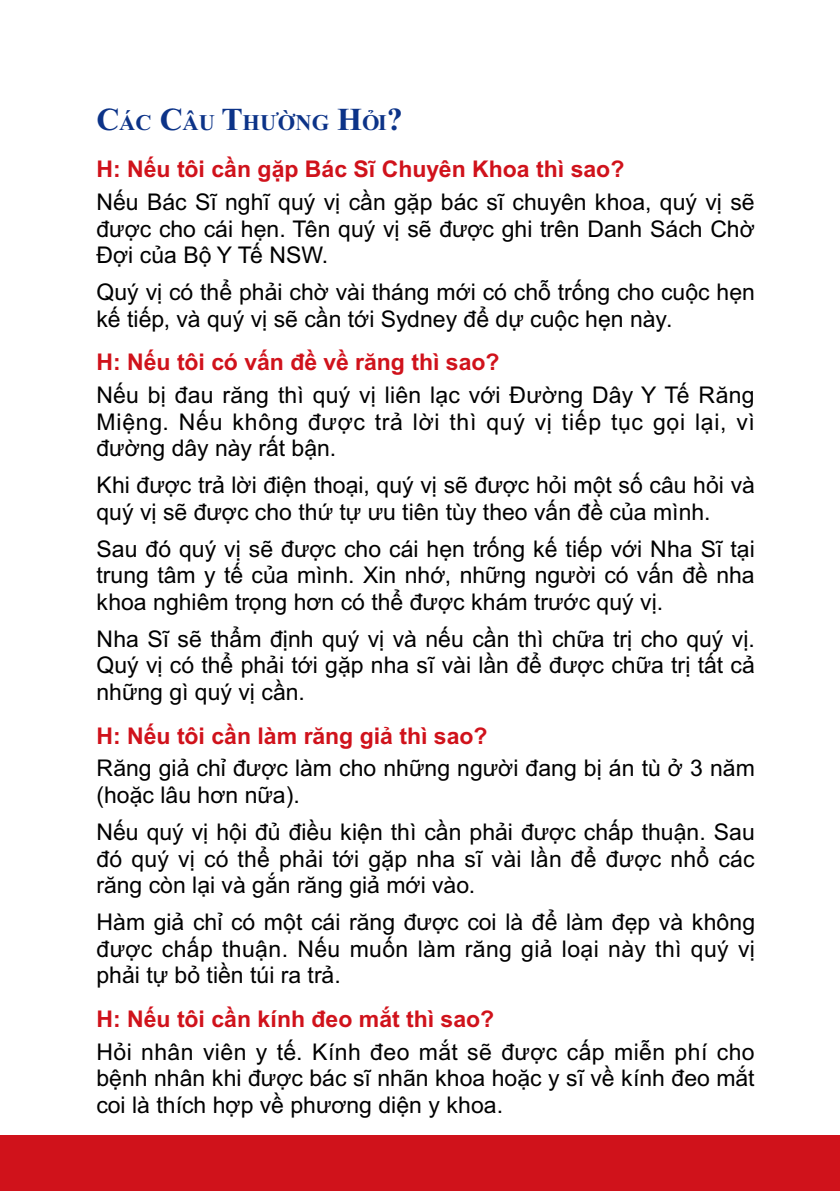
<style>
.page{position:relative;width:840px;height:1191px;background:#fff}
.page>*{position:absolute;margin:0;border:0;box-sizing:border-box;transform-origin:0 0}
.t1{font:23px/26.6px "VEET Helv";color:#000;text-align:justify}
.t2{font:700 23px "VEET Helv";color:#d0121b}
.t3{font:700 22.4px "VEET Times";color:#0c3388}
.s1{font-size:32px}
</style>
<div class="page">
<div style="left:0;top:1135px;width:839px;height:56px;background:#d0121b"></div>
<p class="t3" style="left:96px;top:107px;width:308px"><span class="s1">C</span>ÁC <span class="s1">C</span>ÂU <span class="s1">T</span>HƯỜNG <span class="s1">H</span>ỎI<span class="s1">?</span></p>
<p class="t2" style="left:96px;top:154px;width:529px">H: Nếu tôi cần gặp Bác Sĩ Chuyên Khoa thì sao?</p>
<p class="t1" style="left:96px;top:188px;width:659px">Nếu Bác Sĩ nghĩ quý vị cần gặp bác sĩ chuyên khoa, quý vị sẽ được cho cái hẹn. Tên quý vị sẽ được ghi trên Danh Sách Chờ Đợi của Bộ Y Tế NSW.</p>
<p class="t1" style="left:96px;top:278px;width:659px">Quý vị có thể phải chờ vài tháng mới có chỗ trống cho cuộc hẹn kế tiếp, và quý vị sẽ cần tới Sydney để dự cuộc hẹn này.</p>
<p class="t2" style="left:96px;top:347px;width:404px">H: Nếu tôi có vấn đề về răng thì sao?</p>
<p class="t1" style="left:96px;top:381px;width:659px">Nếu bị đau răng thì quý vị liên lạc với Đường Dây Y Tế Răng Miệng. Nếu không được trả lời thì quý vị tiếp tục gọi lại, vì đường dây này rất bận.</p>
<p class="t1" style="left:96px;top:471px;width:659px">Khi được trả lời điện thoại, quý vị sẽ được hỏi một số câu hỏi và quý vị sẽ được cho thứ tự ưu tiên tùy theo vấn đề của mình.</p>
<p class="t1" style="left:96px;top:535px;width:659px">Sau đó quý vị sẽ được cho cái hẹn trống kế tiếp với Nha Sĩ tại trung tâm y tế của mình. Xin nhớ, những người có vấn đề nha khoa nghiêm trọng hơn có thể được khám trước quý vị.</p>
<p class="t1" style="left:96px;top:625px;width:659px">Nha Sĩ sẽ thẩm định quý vị và nếu cần thì chữa trị cho quý vị.<br>Quý vị có thể phải tới gặp nha sĩ vài lần để được chữa trị tất cả những gì quý vị cần.</p>
<p class="t2" style="left:96px;top:720px;width:392px">H: Nếu tôi cần làm răng giả thì sao?</p>
<p class="t1" style="left:96px;top:755px;width:659px">Răng giả chỉ được làm cho những người đang bị án tù ở 3 năm (hoặc lâu hơn nữa).</p>
<p class="t1" style="left:96px;top:818px;width:659px">Nếu quý vị hội đủ điều kiện thì cần phải được chấp thuận. Sau đó quý vị có thể phải tới gặp nha sĩ vài lần để được nhổ các răng còn lại và gắn răng giả mới vào.</p>
<p class="t1" style="left:96px;top:908px;width:659px">Hàm giả chỉ có một cái răng được coi là để làm đẹp và không được chấp thuận. Nếu muốn làm răng giả loại này thì quý vị phải tự bỏ tiền túi ra trả.</p>
<p class="t2" style="left:96px;top:1003px;width:399px">H: Nếu tôi cần kính đeo mắt thì sao?</p>
<p class="t1" style="left:96px;top:1038px;width:659px">Hỏi nhân viên y tế. Kính đeo mắt sẽ được cấp miễn phí cho bệnh nhân khi được bác sĩ nhãn khoa hoặc y sĩ về kính đeo mắt coi là thích hợp về phương diện y khoa.</p>
</div>
